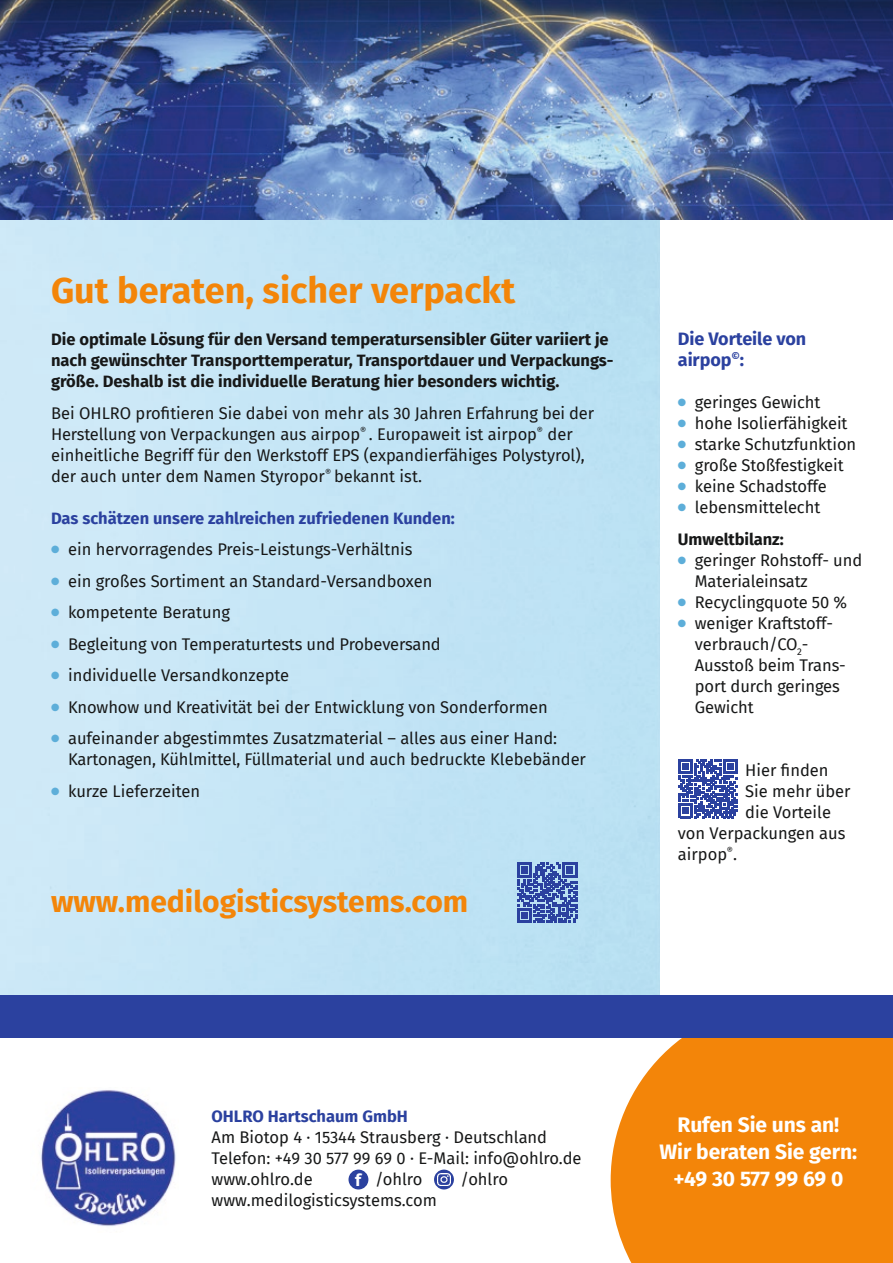
<style>
.page{position:relative;width:893px;height:1263px;background:#fff}
.page>*{position:absolute;margin:0;border:0;box-sizing:border-box;transform-origin:0 0}
.t1{font:700 36px "Fira Sans";color:#f38509}
.t2{font:700 30px "Fira Sans";color:#f38509}
.t3{font:700 21px/27px "Fira Sans";letter-spacing:-.005em;color:#fff;text-align:center}
.t4{font:700 18px/21px "Fira Sans";letter-spacing:-.005em;color:#2b419f}
.t5{font:700 16.8px "Fira Sans";color:#fff}
.t6{font:16.5px/21px "Fira Sans";letter-spacing:-.005em;color:#171818}
.t7{font:700 16.5px/21px "Fira Sans";color:#171818}
.t8{font:700 16.5px "Fira Sans";color:#2b419f}
.s1{color:#5daed9}
.s2{font-weight:700}
</style>
<div class="page">
<div style="left:611px;top:1037px;width:282px;height:226px;background:#f38509"></div>
<img style="left:1px;top:219px;width:658px;height:776px">
<div style="left:348px;top:1169px;width:20px;height:20px;background:#2b419f;border-radius:50%"></div>
<svg style="left:434px;top:1169px;width:20px;height:20px"></svg>
<svg style="left:437px;top:1173px;width:13px;height:13px"></svg>
<img style="left:41px;top:1090px;width:135px;height:136px">
<img style="left:0;top:0;width:893px;height:219px">
<svg style="left:517px;top:863px;width:60px;height:60px;background:#5570b7"></svg>
<svg style="left:678px;top:759px;width:59px;height:59px"></svg>
<img style="left:0;top:219px;width:1px;height:819px">
<div style="left:0;top:995px;width:893px;height:42px;background:#2b419f"></div>
<h1 class="t1" style="left:51px;top:260px;width:466px">Gut beraten, sicher verpackt</h1>
<p class="t7" style="left:51px;top:328px;width:564px">Die optimale Lösung für den Versand temperatursensibler Güter variiert je nach gewünschter Transporttemperatur, Transportdauer und Verpackungs&shy;größe. Deshalb ist die individuelle Beratung hier besonders wichtig.</p>
<p class="t6" style="left:51px;top:402px;width:545px">Bei OHLRO profitieren Sie dabei von mehr als 30 Jahren Erfahrung bei der Herstellung von Verpackungen aus airpop<sup>®</sup> . Europaweit ist airpop<sup>®</sup> der einheitliche Begriff für den Werkstoff EPS (expandierfähiges Polystyrol), der auch unter dem Namen Styropor<sup>®</sup> bekannt ist.</p>
<p class="t8" style="left:51px;top:504px;width:405px">Das schätzen unsere zahlreichen zufriedenen Kunden:</p>
<p class="t6" style="left:51px;top:538px;width:363px"><span class="s1">●</span> ein hervorragendes Preis-Leistungs-Verhältnis</p>
<p class="t6" style="left:51px;top:570px;width:383px"><span class="s1">●</span> ein großes Sortiment an Standard-Versandboxen</p>
<p class="t6" style="left:51px;top:601px;width:180px"><span class="s1">●</span> kompetente Beratung</p>
<p class="t6" style="left:51px;top:633px;width:391px"><span class="s1">●</span> Begleitung von Temperaturtests und Probeversand</p>
<p class="t6" style="left:51px;top:664px;width:240px"><span class="s1">●</span> individuelle Versandkonzepte</p>
<p class="t6" style="left:51px;top:696px;width:498px"><span class="s1">●</span> Knowhow und Kreativität bei der Entwicklung von Sonderformen</p>
<p class="t6" style="left:68px;top:727px;width:519px;text-indent:-17px"><span class="s1">●</span> aufeinander abgestimmtes Zusatzmaterial – alles aus einer Hand:<br>Kartonagen, Kühlmittel, Füllmaterial und auch bedruckte Klebebänder</p>
<p class="t6" style="left:51px;top:780px;width:151px"><span class="s1">●</span> kurze Lieferzeiten</p>
<h2 class="t2" style="left:51px;top:876px;width:419px">www.medilogisticsystems.com</h2>
<p class="t4" style="left:678px;top:327px;width:130px">Die Vorteile von airpop<sup>©</sup>:</p>
<p class="t6" style="left:678px;top:391px;width:144px"><span class="s1">●</span> geringes Gewicht</p>
<p class="t6" style="left:678px;top:412px;width:171px"><span class="s1">●</span> hohe Isolierfähigkeit</p>
<p class="t6" style="left:678px;top:433px;width:180px"><span class="s1">●</span> starke Schutzfunktion</p>
<p class="t6" style="left:678px;top:454px;width:167px"><span class="s1">●</span> große Stoßfestigkeit</p>
<p class="t6" style="left:678px;top:475px;width:150px"><span class="s1">●</span> keine Schadstoffe</p>
<p class="t6" style="left:678px;top:491px;width:144px;line-height:31.5px"><span class="s1">●</span> lebensmittelecht<br><span class="s2">Umweltbilanz:</span></p>
<p class="t6" style="left:695px;top:549px;width:169px;text-indent:-17px"><span class="s1">●</span> geringer Rohstoff- und<br>Materialeinsatz</p>
<p class="t6" style="left:678px;top:591px;width:171px"><span class="s1">●</span> Recyclingquote 50 %</p>
<p class="t6" style="left:695px;top:612px;width:152px;text-indent:-17px"><span class="s1">●</span> weniger Kraftstoff&shy;verbrauch/CO<sub>2</sub>-<br>Ausstoß beim Trans&shy;port durch geringes<br>Gewicht</p>
<p class="t6" style="left:745px;top:759px;width:85px">Hier finden</p>
<p class="t6" style="left:745px;top:780px;width:107px">Sie mehr über</p>
<p class="t6" style="left:745px;top:801px;width:87px">die Vorteile</p>
<p class="t6" style="left:678px;top:822px;width:169px">von Verpackungen aus</p>
<p class="t6" style="left:678px;top:843px;width:61px">airpop<sup>®</sup>.</p>
<p class="t8" style="left:212px;top:1102px;width:198px">OHLRO Hartschaum GmbH</p>
<p class="t6" style="left:212px;top:1126px;width:372px">Am Biotop 4 · 15344 Strausberg · Deutschland<br>Telefon: +49 30 577 99 69 0 · E-Mail: info@ohlro.de www.ohlro.de</p>
<p class="t6" style="left:375px;top:1168px;width:49px">/ohlro</p>
<p class="t6" style="left:461px;top:1168px;width:49px">/ohlro</p>
<p class="t6" style="left:212px;top:1189px;width:227px">www.medilogisticsystems.com</p>
<p class="t5" style="left:355px;top:1166px;width:7px">f</p>
<p class="t3" style="left:660px;top:1109px;width:199px">Rufen Sie uns an!<br>Wir beraten Sie gern: +49 30 577 99 69 0</p>
</div>
